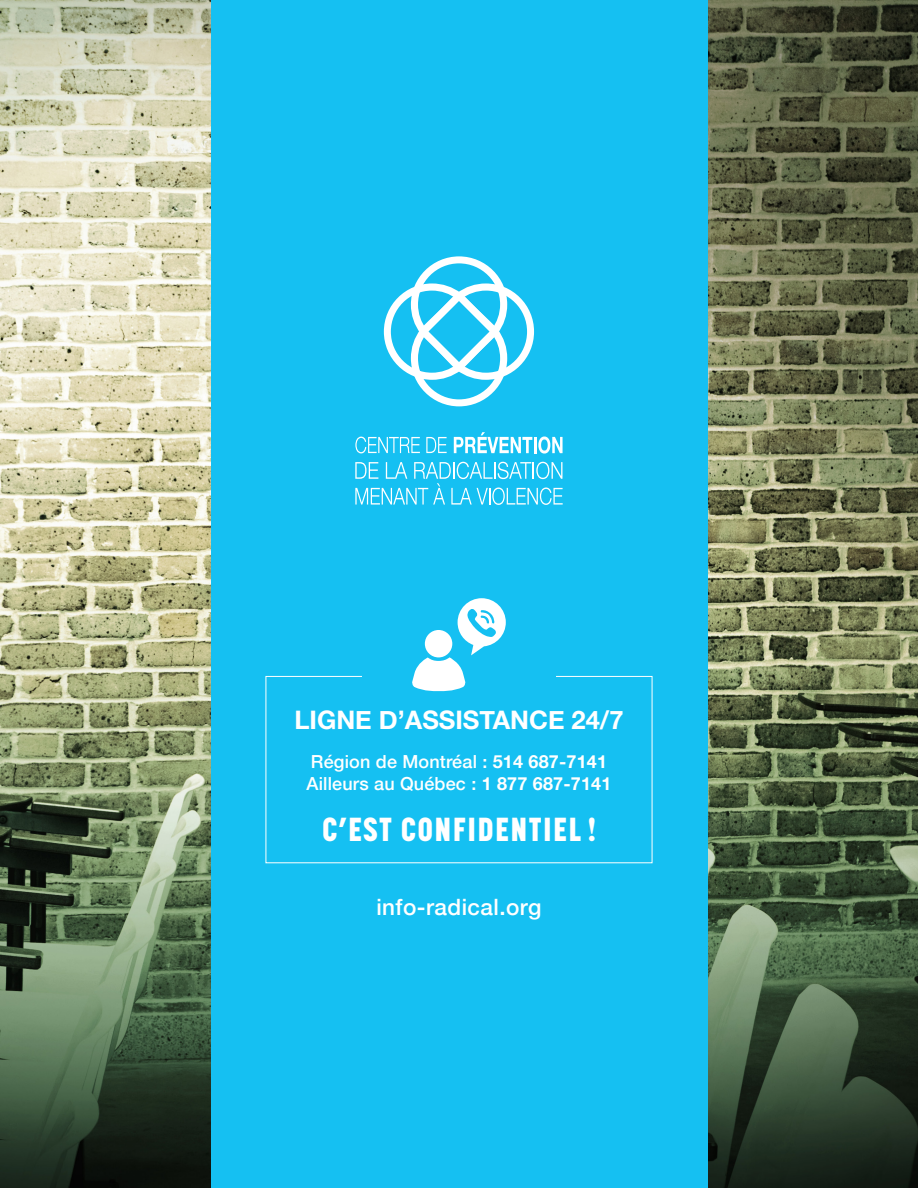
<style>
.page{position:relative;width:918px;height:1188px;background:#fff}
.page>*{position:absolute;margin:0;border:0;box-sizing:border-box;transform-origin:0 0}
.TEXTE{font:800 33px "Korolev Condensed";letter-spacing:.04em;color:#fff}
.TEXTE-2{font:700 25.5px "Helvetica Neue";color:#fff}
.TEXTE-3{font:500 22.5px "Helvetica Neue";letter-spacing:.02em;color:#fff}
.TEXTE-4{font:500 18px "Helvetica Neue";letter-spacing:.01em;color:#fff}
.s1{font-weight:700}
</style>
<div class="page">
<img style="left:0;top:0;width:918px;height:1188px">
<div style="left:211px;top:0;width:496px;height:1188px;background:#15c0f2"></div>
<svg style="left:384px;top:256px;width:150px;height:150px"></svg>
<svg style="left:355px;top:437px;width:65px;height:16px"></svg>
<svg style="left:426px;top:437px;width:21px;height:16px"></svg>
<svg style="left:454px;top:432px;width:78px;height:21px"></svg>
<hr style="left:534px;top:437px;width:3px;height:16px;background:#fff">
<svg style="left:538px;top:437px;width:25px;height:17px"></svg>
<svg style="left:355px;top:462px;width:208px;height:43px"></svg>
<svg style="left:412px;top:598px;width:94px;height:93px"></svg>
<p class="TEXTE-2" style="left:294px;top:704px;width:331px">LIGNE D’ASSISTANCE 24/7</p>
<p class="TEXTE-4" style="left:311px;top:747px;width:298px">Région de Montréal : <span class="s1">514 687-7141</span></p>
<p class="TEXTE-4" style="left:307px;top:769px;width:306px">Ailleurs au Québec : <span class="s1">1 877 687-7141</span></p>
<p class="TEXTE" style="left:322px;top:810px;width:275px">C’EST CONFIDENTIEL !</p>
<p class="TEXTE-3" style="left:376px;top:889px;width:167px">info-radical.org</p>
</div>
